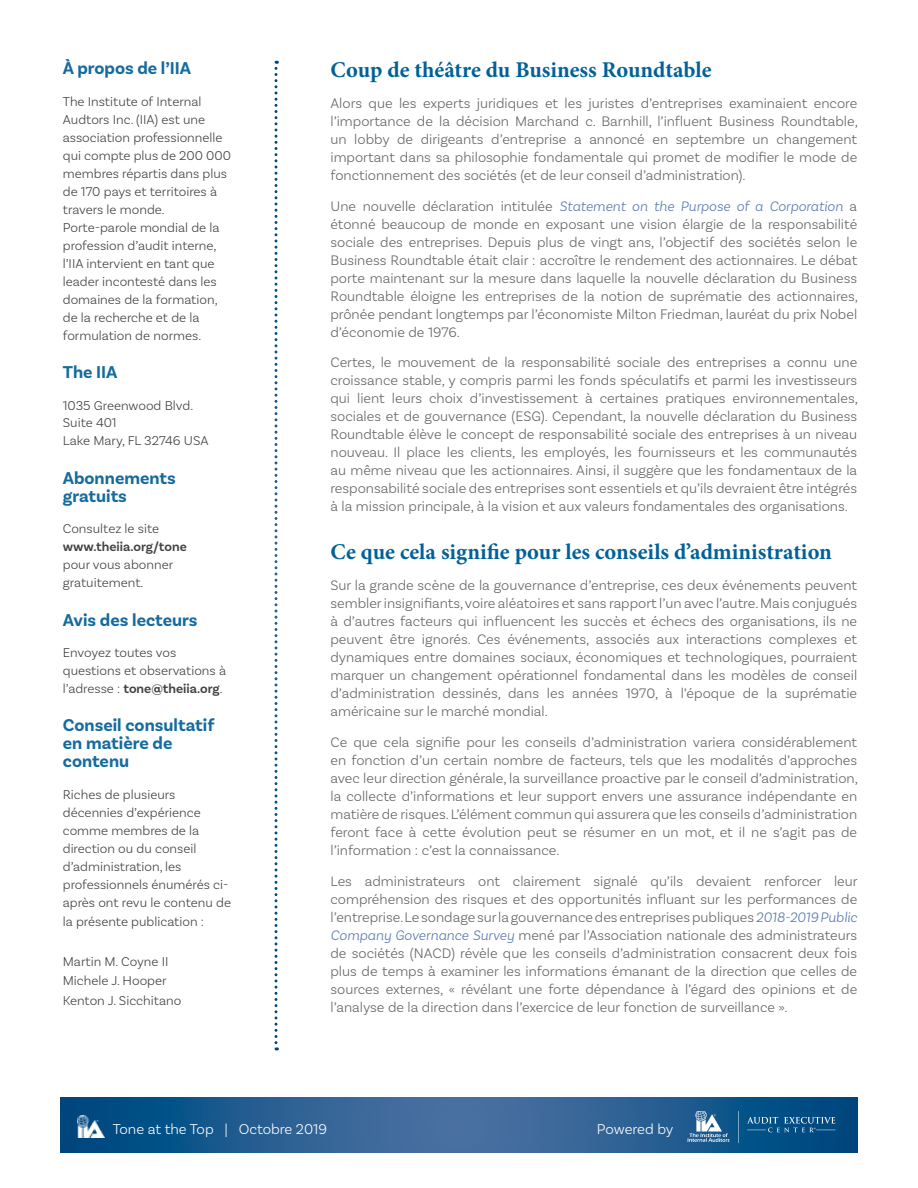
<style>
.page{position:relative;width:918px;height:1188px;background:#fff}
.page>*{position:absolute;margin:0;border:0;box-sizing:border-box;transform-origin:0 0}
.t1{font:700 22.5px "Minion Pro";color:#006198}
.t2{font:700 18px/18px "Basic Sans";color:#156b9e}
.t3{font:300 15px "Basic Sans";letter-spacing:-.005em;color:#fff}
.t4{font:300 14.55px/18px "Basic Sans";color:#636466;text-align:justify}
.t5{font:300 13.5px/18px "Basic Sans";color:#414042}
.t6{font:600 13.5px "Basic Sans";color:#414042}
.s1{font-weight:600}
.s2{font-style:italic;color:#5879b0}
</style>
<div class="page">
<svg style="left:60px;top:1098px;width:798px;height:55px;background:#245d91"></svg>
<img style="left:78px;top:1116px;width:26px;height:22px">
<svg style="left:688px;top:1112px;width:42px;height:30px"></svg>
<svg style="left:738px;top:1112px;width:1px;height:31px"></svg>
<svg style="left:747px;top:1117px;width:89px;height:15px"></svg>
<svg style="left:274px;top:61px;width:4px;height:989px"></svg>
<p class="t2" style="left:63px;top:59px;width:130px">À propos de l’IIA</p>
<p class="t5" style="left:63px;top:92px;width:170px">The Institute of Internal<br>Audtors Inc. (IIA) est une association professionnelle qui compte plus de 200 000 membres répartis dans plus de 170 pays et territoires à travers le monde.<br>Porte-parole mondial de la profession d’audit interne, l’IIA intervient en tant que leader incontesté dans les domaines de la formation, de la recherche et de la formulation de normes.</p>
<p class="t2" style="left:63px;top:363px;width:56px">The IIA</p>
<p class="t5" style="left:63px;top:396px;width:147px">1035 Greenwood Blvd.<br>Suite 401<br>Lake Mary, FL 32746 USA</p>
<p class="t2" style="left:63px;top:469px;width:115px">Abonnements gratuits</p>
<p class="t5" style="left:63px;top:520px;width:98px">Consultez le site</p>
<p class="t6" style="left:63px;top:539px;width:125px">www.theiia.org/tone</p>
<p class="t5" style="left:63px;top:556px;width:112px">pour vous abonner gratuitement.</p>
<p class="t2" style="left:63px;top:611px;width:136px">Avis des lecteurs</p>
<p class="t5" style="left:63px;top:643px;width:165px">Envoyez toutes vos questions et observations à l’adresse : <span class="s1">tone@theiia.org</span>.</p>
<p class="t2" style="left:63px;top:716px;width:153px">Conseil consultatif en matière de contenu</p>
<p class="t5" style="left:63px;top:785px;width:170px">Riches de plusieurs décennies d’expérience comme membres de la direction ou du conseil d’administration, les professionnels énumérés ci&shy;après ont revu le contenu de</p>
<p class="t5" style="left:63px;top:913px;width:143px">la présente publication :</p>
<p class="t5" style="left:63px;top:952px;width:120px;line-height:19.5px">Martin M. Coyne II<br>Michele J. Hooper<br>Kenton J. Sicchitano</p>
<h1 class="t1" style="left:330px;top:54px;width:383px">Coup de théâtre du Business Roundtable</h1>
<p class="t4" style="left:330px;top:94px;width:529px">Alors que les experts juridiques et les juristes d’entreprises examinaient encore l’importance de la décision Marchand c. Barnhill, l’influent Business Roundtable, un lobby de dirigeants d’entreprise a annoncé en septembre un changement important dans sa philosophie fondamentale qui promet de modifier le mode de fonctionnement des sociétés (et de leur conseil d’administration).</p>
<p class="t4" style="left:330px;top:197px;width:529px">Une nouvelle déclaration intitulée <span class="s2">Statement on the Purpose of a Corporation</span> a étonné beaucoup de monde en exposant une vision élargie de la responsabilité sociale des entreprises. Depuis plus de vingt ans, l’objectif des sociétés selon le Business Roundtable était clair : accroître le rendement des actionnaires. Le débat porte maintenant sur la mesure dans laquelle la nouvelle déclaration du Business Roundtable éloigne les entreprises de la notion de suprématie des actionnaires, prônée pendant longtemps par l’économiste Milton Friedman, lauréat du prix Nobel d’économie de 1976.</p>
<p class="t4" style="left:330px;top:353px;width:529px">Certes, le mouvement de la responsabilité sociale des entreprises a connu une croissance stable, y compris parmi les fonds spéculatifs et parmi les investisseurs qui lient leurs choix d’investissement à certaines pratiques environnementales, sociales et de gouvernance (ESG). Cependant, la nouvelle déclaration du Business Roundtable élève le concept de responsabilité sociale des entreprises à un niveau nouveau. Il place les clients, les employés, les fournisseurs et les communautés au même niveau que les actionnaires. Ainsi, il suggère que les fondamentaux de la responsabilité sociale des entreprises sont essentiels et qu’ils devraient être intégrés à la mission principale, à la vision et aux valeurs fondamentales des organisations.</p>
<h1 class="t1" style="left:330px;top:536px;width:503px">Ce que cela signifie pour les conseils d’administration</h1>
<p class="t4" style="left:330px;top:576px;width:528px">Sur la grande scène de la gouvernance d’entreprise, ces deux événements peuvent sembler insignifiants, voire aléatoires et sans rapport l’un avec l’autre. Mais conjugués à d’autres facteurs qui influencent les succès et échecs des organisations, ils ne peuvent être ignorés. Ces événements, associés aux interactions complexes et dynamiques entre domaines sociaux, économiques et technologiques, pourraient marquer un changement opérationnel fondamental dans les modèles de conseil d’administration dessinés, dans les années 1970, à l’époque de la suprématie américaine sur le marché mondial.</p>
<p class="t4" style="left:330px;top:733px;width:529px">Ce que cela signifie pour les conseils d’administration variera considérablement en fonction d’un certain nombre de facteurs, tels que les modalités d’approches avec leur direction générale, la surveillance proactive par le conseil d’administration, la collecte d’informations et leur support envers une assurance indépendante en matière de risques. L’élément commun qui assurera que les conseils d’administration feront face à cette évolution peut se résumer en un mot, et il ne s’agit pas de l’information : c’est la connaissance.</p>
<p class="t4" style="left:330px;top:872px;width:529px">Les administrateurs ont clairement signalé qu’ils devaient renforcer leur compréhension des risques et des opportunités influant sur les performances de l’entreprise. Le sondage sur la gouvernance des entreprises publiques <span class="s2">2018-2019 Public Company Governance Survey</span> mené par l’Association nationale des administrateurs de sociétés (NACD) révèle que les conseils d’administration consacrent deux fois plus de temps à examiner les informations émanant de la direction que celles de sources externes, « révélant une forte dépendance à l’égard des opinions et de l’analyse de la direction dans l’exercice de leur fonction de surveillance ».</p>
<p class="t3" style="left:113px;top:1120px;width:216px">Tone at the Top | Octobre 2019</p>
<p class="t3" style="left:597px;top:1120px;width:78px">Powered by</p>
</div>
